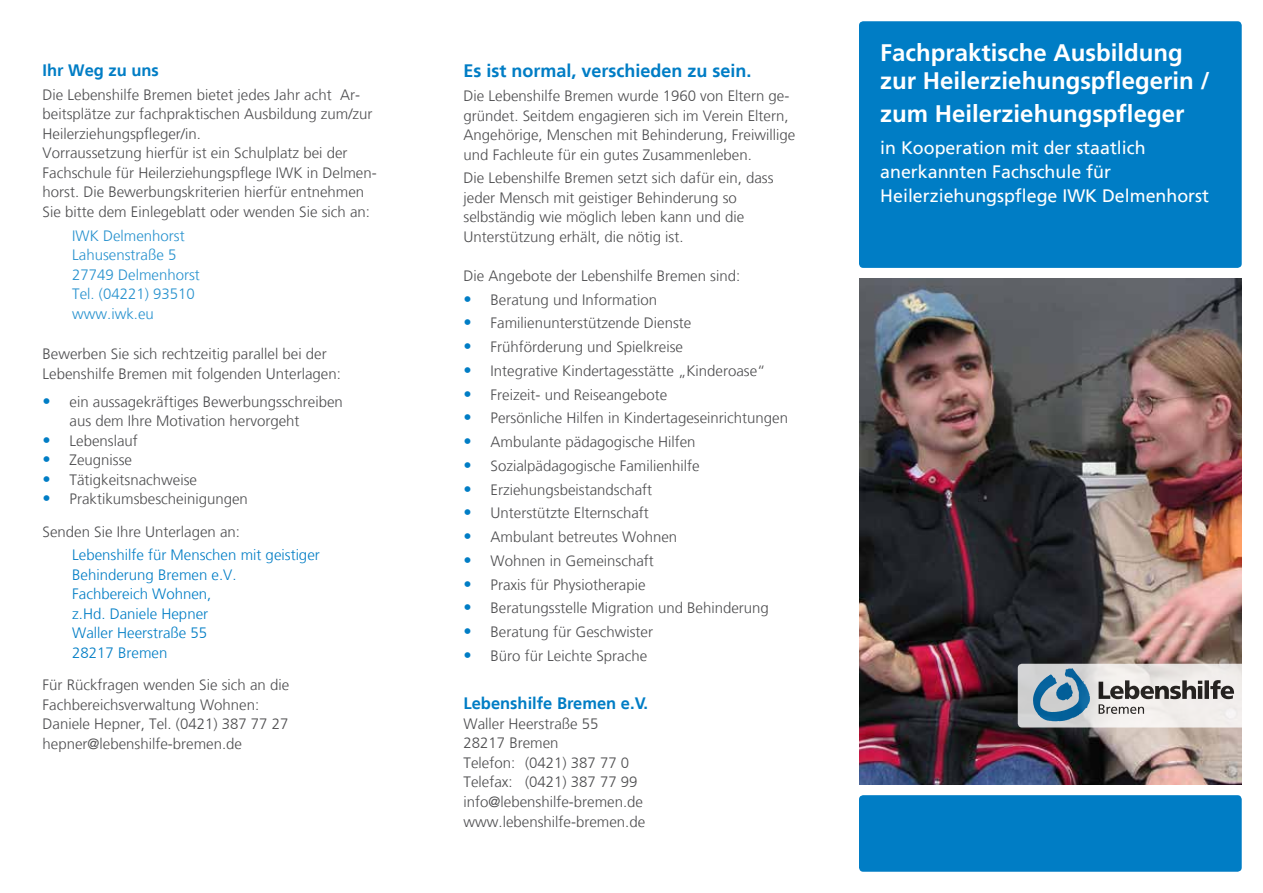
<style>
.page{position:relative;width:1263px;height:893px;background:#fff}
.page>*{position:absolute;margin:0;border:0;box-sizing:border-box;transform-origin:0 0}
.t1{font:700 24px/28.8px "Frutiger LT Std";color:#fff}
.t2{font:18px/24px "Frutiger LT";color:#fff}
.t3{font:700 18px "Frutiger LT";color:#007dc5}
.t4{font:700 16.5px "Frutiger LT";color:#007dc5}
.t5{font:300 15px/19.5px "Frutiger LT";color:#4d4d4f}
.t6{font:300 15px/19.5px "Frutiger LT";color:#007dc5}
.t7{font:300 15px/19.5px "Frutiger LT";color:#2691ce}
.s1{font-size:16.5px;color:#007dc5}
</style>
<div class="page">
<div style="left:859px;top:21px;width:383px;height:247px;background:#007dc5;border-radius:4px"></div>
<div style="left:859px;top:795px;width:383px;height:77px;background:#007dc5;border-radius:4px"></div>
<img style="left:859px;top:279px;width:383px;height:505px">
<svg style="left:1018px;top:664px;width:224px;height:63px;background:#bdc4c8"></svg>
<p class="t4" style="left:43px;top:61px;width:118px">Ihr Weg zu uns</p>
<p class="t5" style="left:43px;top:85px;width:336px">Die Lebenshilfe Bremen bietet jedes Jahr acht Ar&shy;beitsplätze zur fachpraktischen Ausbildung zum/zur Heilerziehungspfleger/in.<br>Vorraussetzung hierfür ist ein Schulplatz bei der Fachschule für Heilerziehungspflege IWK in Delmen&shy;horst. Die Bewerbungskriterien hierfür entnehmen Sie bitte dem Einlegeblatt oder wenden Sie sich an:</p>
<p class="t7" style="left:72px;top:226px;width:129px">IWK Delmenhorst<br>Lahusenstraße 5<br>27749 Delmenhorst<br>Tel. (04221) 93510 www.iwk.eu</p>
<p class="t5" style="left:43px;top:345px;width:300px">Bewerben Sie sich rechtzeitig parallel bei der<br>Lebenshilfe Bremen mit folgenden Unterlagen:</p>
<p class="t5" style="left:70px;top:392px;width:275px;text-indent:-27px"><span class="s1">•</span> ein aussagekräftiges Bewerbungsschreiben aus dem Ihre Motivation hervorgeht</p>
<p class="t5" style="left:43px;top:431px;width:97px"><span class="s1">•</span> Lebenslauf</p>
<p class="t5" style="left:43px;top:451px;width:91px"><span class="s1">•</span> Zeugnisse</p>
<p class="t5" style="left:43px;top:470px;width:156px"><span class="s1">•</span> Tätigkeitsnachweise</p>
<p class="t5" style="left:43px;top:483px;width:207px;line-height:32.2px"><span class="s1">•</span> Praktikumsbescheinigungen<br>Senden Sie Ihre Unterlagen an:</p>
<p class="t6" style="left:72px;top:546px;width:249px">Lebenshilfe für Menschen mit geistiger<br>Behinderung Bremen e.V.<br>Fachbereich Wohnen,<br>z.Hd. Daniele Hepner<br>Waller Heerstraße 55<br>28217 Bremen</p>
<p class="t5" style="left:43px;top:675px;width:248px">Für Rückfragen wenden Sie sich an die Fachbereichsverwaltung Wohnen:<br>Daniele Hepner, Tel. (0421) 387 77 27 hepner@lebenshilfe-bremen.de</p>
<p class="t3" style="left:463px;top:60px;width:290px">Es ist normal, verschieden zu sein.</p>
<p class="t5" style="left:463px;top:86px;width:333px">Die Lebenshilfe Bremen wurde 1960 von Eltern ge&shy;gründet. Seitdem engagieren sich im Verein Eltern, Angehörige, Menschen mit Behinderung, Freiwillige und Fachleute für ein gutes Zusammenleben.</p>
<p class="t5" style="left:463px;top:169px;width:312px">Die Lebenshilfe Bremen setzt sich dafür ein, dass jeder Mensch mit geistiger Behinderung so selbständig wie möglich leben kann und die Unterstützung erhält, die nötig ist.</p>
<p class="t5" style="left:463px;top:266px;width:278px">Die Angebote der Lebenshilfe Bremen sind:</p>
<p class="t5" style="left:463px;top:290px;width:195px"><span class="s1">•</span> Beratung und Information</p>
<p class="t5" style="left:463px;top:314px;width:229px"><span class="s1">•</span> Familienunterstützende Dienste</p>
<p class="t5" style="left:463px;top:337px;width:221px"><span class="s1">•</span> Frühförderung und Spielkreise</p>
<p class="t5" style="left:463px;top:361px;width:304px"><span class="s1">•</span> Integrative Kindertagesstätte „Kinderoase“</p>
<p class="t5" style="left:463px;top:385px;width:205px"><span class="s1">•</span> Freizeit- und Reiseangebote</p>
<p class="t5" style="left:463px;top:409px;width:326px"><span class="s1">•</span> Persönliche Hilfen in Kindertageseinrichtungen</p>
<p class="t5" style="left:463px;top:432px;width:234px"><span class="s1">•</span> Ambulante pädagogische Hilfen</p>
<p class="t5" style="left:463px;top:456px;width:238px"><span class="s1">•</span> Sozialpädagogische Familienhilfe</p>
<p class="t5" style="left:463px;top:480px;width:190px"><span class="s1">•</span> Erziehungsbeistandschaft</p>
<p class="t5" style="left:463px;top:504px;width:187px"><span class="s1">•</span> Unterstützte Elternschaft</p>
<p class="t5" style="left:463px;top:527px;width:215px"><span class="s1">•</span> Ambulant betreutes Wohnen</p>
<p class="t5" style="left:463px;top:551px;width:192px"><span class="s1">•</span> Wohnen in Gemeinschaft</p>
<p class="t5" style="left:463px;top:575px;width:183px"><span class="s1">•</span> Praxis für Physiotherapie</p>
<p class="t5" style="left:463px;top:599px;width:307px"><span class="s1">•</span> Beratungsstelle Migration und Behinderung</p>
<p class="t5" style="left:463px;top:622px;width:191px"><span class="s1">•</span> Beratung für Geschwister</p>
<p class="t5" style="left:463px;top:646px;width:185px"><span class="s1">•</span> Büro für Leichte Sprache</p>
<p class="t4" style="left:463px;top:694px;width:186px">Lebenshilfe Bremen e.V.</p>
<p class="t5" style="left:463px;top:714px;width:183px">Waller Heerstraße 55<br>28217 Bremen<br>Telefon: (0421) 387 77 0<br>Telefax: (0421) 387 77 99 info@lebenshilfe-bremen.de www.lebenshilfe-bremen.de</p>
<h1 class="t1" style="left:880px;top:38px;width:331px">Fachpraktische Ausbildung zur Heilerziehungspflegerin /</h1>
<h1 class="t1" style="left:880px;top:99px;width:306px">zum Heilerziehungspfleger</h1>
<p class="t2" style="left:880px;top:136px;width:330px">in Kooperation mit der staatlich anerkannten Fachschule für<br>Heilerziehungspflege IWK Delmenhorst</p>
</div>
